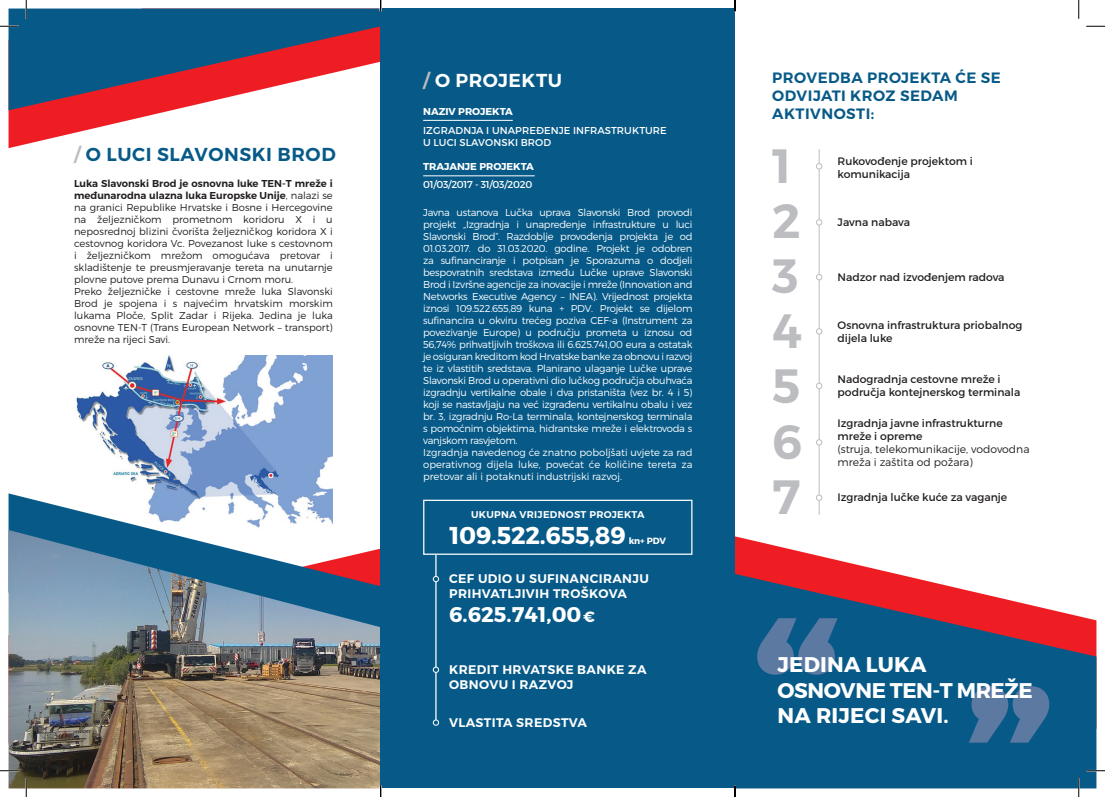
<style>
.page{position:relative;width:1105px;height:797px;background:#fff}
.page>*{position:absolute;margin:0;border:0;box-sizing:border-box;transform-origin:0 0}
.t1{font:700 222.12px "Montserrat";color:#5c79a2}
.t2{font:600 48px/55px "Montserrat";color:#bcbdc0}
.t3{font:700 24.38px "Montserrat";letter-spacing:-.01em;color:#fff}
.t4{font:700 21.25px/25.5px "Montserrat";color:#fff}
.t5{font:600 18.75px "Montserrat";letter-spacing:.03em;color:#075a88}
.t6{font:600 18.75px "Montserrat";letter-spacing:.03em;color:#fff}
.t7{font:600 15px/18px "Montserrat";letter-spacing:.03em;color:#075a88}
.t8{font:600 12.5px/15px "Montserrat";letter-spacing:.03em;color:#fff}
.t9{font:10.75px/13px "Montserrat";color:#231f20}
.t10{font:300 10.75px/13px "Montserrat";color:#231f20}
.t11{font:300 10px/12px "Montserrat";letter-spacing:-.025em;color:#fff}
.t12{font:300 10px/12px "Montserrat";color:#231f20}
.t13{font:10px/12px "Montserrat";letter-spacing:.01em;color:#fff}
.t14{font:700 10px "Montserrat";color:#fff}
.t15{font:10px "Montserrat";letter-spacing:-.025em;color:#fff}
.t16{font:600 9.88px "Montserrat";letter-spacing:.03em;color:#fff}
.t17{font:700 9px "Montserrat";color:#fff}
.s1{color:#bcbdc0}
.s2{font-weight:600}
.s3{font-size:15px}
</style>
<div class="page">
<img style="left:76px;top:355px;width:257px;height:138px">
<svg style="left:9px;top:493px;width:372px;height:37px"></svg>
<img style="left:9px;top:530px;width:372px;height:258px">
<svg style="left:735px;top:536px;width:162px;height:38px"></svg>
<svg style="left:9px;top:110px;width:372px;height:38px"></svg>
<div style="left:381px;top:9px;width:354px;height:779px;background:#075a88"></div>
<div style="left:423px;top:499px;width:269px;height:56px;border:1px solid #fff"></div>
<hr style="left:435px;top:555px;width:2px;height:167px;background:#fff">
<svg style="left:433px;top:576px;width:6px;height:6px"></svg>
<div style="left:433px;top:666px;width:6px;height:7px;border:1px solid #fff;border-radius:50%"></div>
<svg style="left:9px;top:9px;width:372px;height:101px;background:#685f7b"></svg>
<svg style="left:735px;top:574px;width:361px;height:214px;background:#325b81"></svg>
<hr style="left:423px;top:120px;width:90px;height:1px;background:#fff">
<hr style="left:423px;top:175px;width:112px;height:1px;background:#fff">
<hr style="left:819px;top:149px;width:1px;height:365px;background:#bcbdc0">
<svg style="left:816px;top:163px;width:6px;height:6px"></svg>
<svg style="left:816px;top:219px;width:6px;height:6px"></svg>
<svg style="left:816px;top:274px;width:6px;height:6px"></svg>
<svg style="left:816px;top:328px;width:6px;height:6px"></svg>
<svg style="left:816px;top:383px;width:6px;height:6px"></svg>
<svg style="left:816px;top:439px;width:6px;height:6px"></svg>
<div style="left:816px;top:494px;width:6px;height:7px;border:1px solid #bcbdc0;border-radius:50%"></div>
<svg style="left:433px;top:719px;width:6px;height:6px"></svg>
<svg style="left:0;top:25px;width:19px;height:2px"></svg>
<svg style="left:0;top:770px;width:19px;height:1px"></svg>
<svg style="left:1086px;top:770px;width:19px;height:1px"></svg>
<svg style="left:25px;top:0;width:2px;height:19px"></svg>
<svg style="left:25px;top:778px;width:2px;height:19px"></svg>
<svg style="left:1078px;top:0;width:27px;height:27px"></svg>
<svg style="left:1078px;top:778px;width:1px;height:19px"></svg>
<svg style="left:380px;top:785px;width:1px;height:12px"></svg>
<svg style="left:734px;top:0;width:2px;height:11px"></svg>
<svg style="left:734px;top:785px;width:2px;height:12px"></svg>
<h3 class="t5" style="left:74px;top:143px;width:263px"><span class="s1">/</span> O LUCI SLAVONSKI BROD</h3>
<p class="t12" style="left:74px;top:178px;width:260px"><span class="s2">Luka Slavonski Brod je osnovna luke TEN-T mreže i međunarodna ulazna luka Europske Unije</span>, nalazi se na granici Republike Hrvatske i Bosne i Hercegovine na željezničkom prometnom koridoru X i u neposrednoj blizini čvorišta željezničkog koridora X i cestovnog koridora Vc. Povezanost luke s cestovnom i željezničkom mrežom omogućava pretovar i skladištenje te preusmjeravanje tereta na unutarnje plovne putove prema Dunavu i Crnom moru.<br>Preko željezničke i cestovne mreže luka Slavonski Brod je spojena i s najvećim hrvatskim morskim lukama Ploče, Split Zadar i Rijeka. Jedina je luka osnovne TEN-T (Trans European Network – transport) mreže na rijeci Savi.</p>
<h3 class="t6" style="left:423px;top:69px;width:140px"><span class="s1">/</span> O PROJEKTU</h3>
<p class="t14" style="left:423px;top:105px;width:91px">NAZIV PROJEKTA</p>
<p class="t13" style="left:423px;top:124px;width:245px">IZGRADNJA I UNAPREÐENJE INFRASTRUKTURE<br>U LUCI SLAVONSKI BROD</p>
<p class="t14" style="left:423px;top:160px;width:112px">TRAJANJE PROJEKTA</p>
<p class="t15" style="left:423px;top:179px;width:111px">01/03/2017 - 31/03/2020</p>
<p class="t11" style="left:423px;top:206px;width:271px">Javna ustanova Lučka uprava Slavonski Brod provodi projekt „Izgradnja i unapređenje infrastrukture u luci Slavonski Brod“. Razdoblje provođenja projekta je od 01.03.2017. do 31.03.2020. godine. Projekt je odobren za sufinanciranje i potpisan je Sporazuma o dodjeli bespovratnih sredstava između Lučke uprave Slavonski Brod i Izvršne agencije za inovacije i mreže (Innovation and Networks Executive Agency – INEA). Vrijednost projekta iznosi 109.522.655,89 kuna + PDV. Projekt se dijelom sufinancira u okviru trećeg poziva CEF-a (Instrument za povezivanje Europe) u području prometa u iznosu od 56,74% prihvatljivih troškova ili 6.625.741,00 eura a ostatak je osiguran kreditom kod Hrvatske banke za obnovu i razvoj te iz vlastitih sredstava. Planirano ulaganje Lučke uprave Slavonski Brod u operativni dio lučkog područja obuhvaća izgradnju vertikalne obale i dva pristaništa (vez br. 4 i 5) koji se nastavljaju na već izgrađenu vertikalnu obalu i vez br. 3, izgradnju Ro-La terminala, kontejnerskog terminala s pomoćnim objektima, hidrantske mreže i elektrovoda s vanjskom rasvjetom.<br>Izgradnja navedenog će znatno poboljšati uvjete za rad operativnog dijela luke, povećat će količine tereta za pretovar ali i potaknuti industrijski razvoj.</p>
<p class="t16" style="left:471px;top:508px;width:175px">UKUPNA VRIJEDNOST PROJEKTA</p>
<h3 class="t3" style="left:449px;top:520px;width:178px">109.522.655,89</h3>
<p class="t17" style="left:629px;top:535px;width:39px">kn+ PDV</p>
<p class="t8" style="left:449px;top:571px;width:201px">CEF UDIO U SUFINANCIRANJU<br>PRIHVATLJIVIH TROŠKOVA</p>
<h3 class="t4" style="left:449px;top:602px;width:147px">6.625.741,00 <span class="s3">€</span></h3>
<p class="t8" style="left:449px;top:662px;width:199px">KREDIT HRVATSKE BANKE ZA<br>OBNOVU I RAZVOJ</p>
<p class="t8" style="left:449px;top:715px;width:139px">VLASTITA SREDSTVA</p>
<h3 class="t7" style="left:772px;top:69px;width:230px">PROVEDBA PROJEKTA ĆE SE<br>ODVIJATI KROZ SEDAM<br>AKTIVNOSTI:</h3>
<h2 class="t2" style="left:772px;top:139px;width:32px">1<br>2<br>3<br>4<br>5<br>6<br>7</h2>
<p class="t9" style="left:837px;top:155px;width:137px">Rukovođenje projektom i komunikacija</p>
<p class="t9" style="left:838px;top:216px;width:74px">Javna nabava</p>
<p class="t9" style="left:837px;top:271px;width:169px">Nadzor nad izvođenjem radova</p>
<p class="t9" style="left:837px;top:318px;width:186px">Osnovna infrastruktura priobalnog dijela luke</p>
<p class="t9" style="left:837px;top:373px;width:184px">Nadogradnja cestovne mreže i područja kontejnerskog terminala</p>
<p class="t9" style="left:837px;top:416px;width:167px">Izgradnja javne infrastrukturne mreže i opreme</p>
<p class="t10" style="left:837px;top:442px;width:193px">(struja, telekomunikacije, vodovodna mreža i zaštita od požara)</p>
<p class="t9" style="left:837px;top:491px;width:171px">Izgradnja lučke kuće za vaganje</p>
<h1 class="t1" style="left:751px;top:558px;width:89px">“</h1>
<h3 class="t4" style="left:778px;top:652px;width:257px">JEDINA LUKA<br>OSNOVNE TEN-T MREŽE<br>NA RIJECI SAVI.</h3>
<h1 class="t1" style="left:1055px;top:802px;width:89px;rotate:-180deg">“</h1>
</div>
